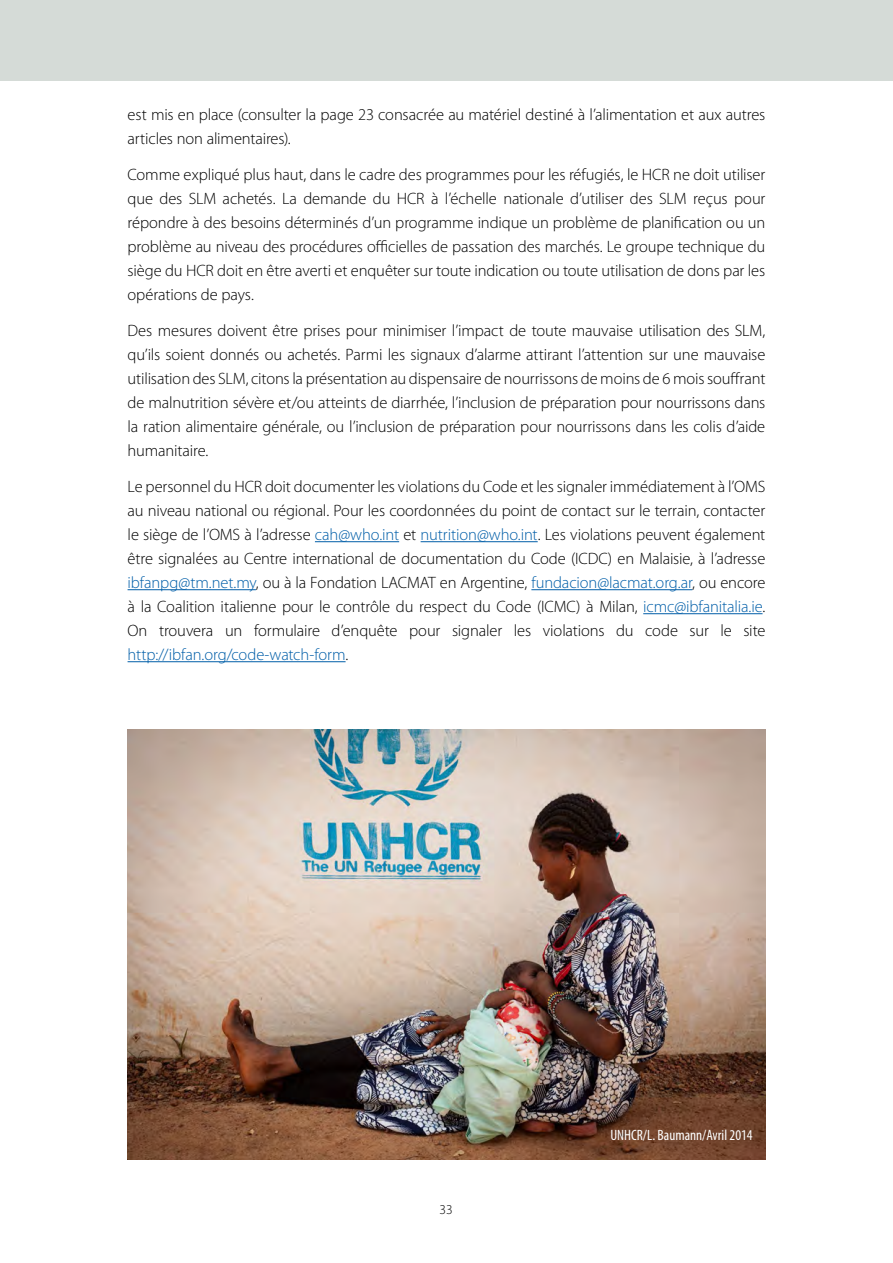
<style>
.page{position:relative;width:893px;height:1263px;background:#fff}
.page>*{position:absolute;margin:0;border:0;box-sizing:border-box;transform-origin:0 0}
.t1{font:300 16.5px/24px "Myriad Pro";letter-spacing:-.01em;color:#000;text-align:justify}
.t2{font:condensed 15px "Myriad Pro";color:#fff}
.t3{font:300 13.5px "Myriad Pro";color:#000}
.s1{color:#005ea8}
</style>
<div class="page">
<div style="left:0;top:0;width:893px;height:81px;background:#d5dbd7"></div>
<hr style="left:315px;top:541px;width:84px;height:1px;background:#005ea8">
<hr style="left:421px;top:541px;width:117px;height:1px;background:#005ea8">
<hr style="left:128px;top:589px;width:128px;height:1px;background:#005ea8">
<hr style="left:531px;top:589px;width:161px;height:1px;background:#005ea8">
<hr style="left:643px;top:613px;width:119px;height:1px;background:#005ea8">
<hr style="left:128px;top:661px;width:218px;height:1px;background:#005ea8">
<img style="left:128px;top:729px;width:637px;height:431px">
<p class="t1" style="left:128px;top:103px;width:639px">est mis en place (consulter la page 23 consacrée au matériel destiné à l’alimentation et aux autres articles non alimentaires).</p>
<p class="t1" style="left:128px;top:163px;width:639px">Comme expliqué plus haut, dans le cadre des programmes pour les réfugiés, le HCR ne doit utiliser que des SLM achetés. La demande du HCR à l’échelle nationale d’utiliser des SLM reçus pour répondre à des besoins déterminés d’un programme indique un problème de planification ou un problème au niveau des procédures officielles de passation des marchés. Le groupe technique du siège du HCR doit en être averti et enquêter sur toute indication ou toute utilisation de dons par les opérations de pays.</p>
<p class="t1" style="left:128px;top:319px;width:639px">Des mesures doivent être prises pour minimiser l’impact de toute mauvaise utilisation des SLM, qu’ils soient donnés ou achetés. Parmi les signaux d’alarme attirant l’attention sur une mauvaise utilisation des SLM, citons la présentation au dispensaire de nourrissons de moins de 6 mois souffrant de malnutrition sévère et/ou atteints de diarrhée, l’inclusion de préparation pour nourrissons dans la ration alimentaire générale, ou l’inclusion de préparation pour nourrissons dans les colis d’aide humanitaire.</p>
<p class="t1" style="left:128px;top:475px;width:639px">Le personnel du HCR doit documenter les violations du Code et les signaler immédiatement à l’OMS au niveau national ou régional. Pour les coordonnées du point de contact sur le terrain, contacter le siège de l’OMS à l’adresse <span class="s1">cah@who.int</span> et <span class="s1">nutrition@who.int</span>. Les violations peuvent également être signalées au Centre international de documentation du Code (ICDC) en Malaisie, à l’adresse <span class="s1">ibfanpg@tm.net.my</span>, ou à la Fondation LACMAT en Argentine, <span class="s1">fundacion@lacmat.org.ar</span>, ou encore à la Coalition italienne pour le contrôle du respect du Code (ICMC) à Milan, <span class="s1">icmc@ibfanitalia.ie</span>.<br>On trouvera un formulaire d’enquête pour signaler les violations du code sur le site <span class="s1">http://ibfan.org/code-watch-form</span>.</p>
<p class="t3" style="left:440px;top:1202px;width:15px">33</p>
<p class="t2" style="left:610px;top:1127px;width:144px">UNHCR/L. Baumann/Avril 2014</p>
</div>
